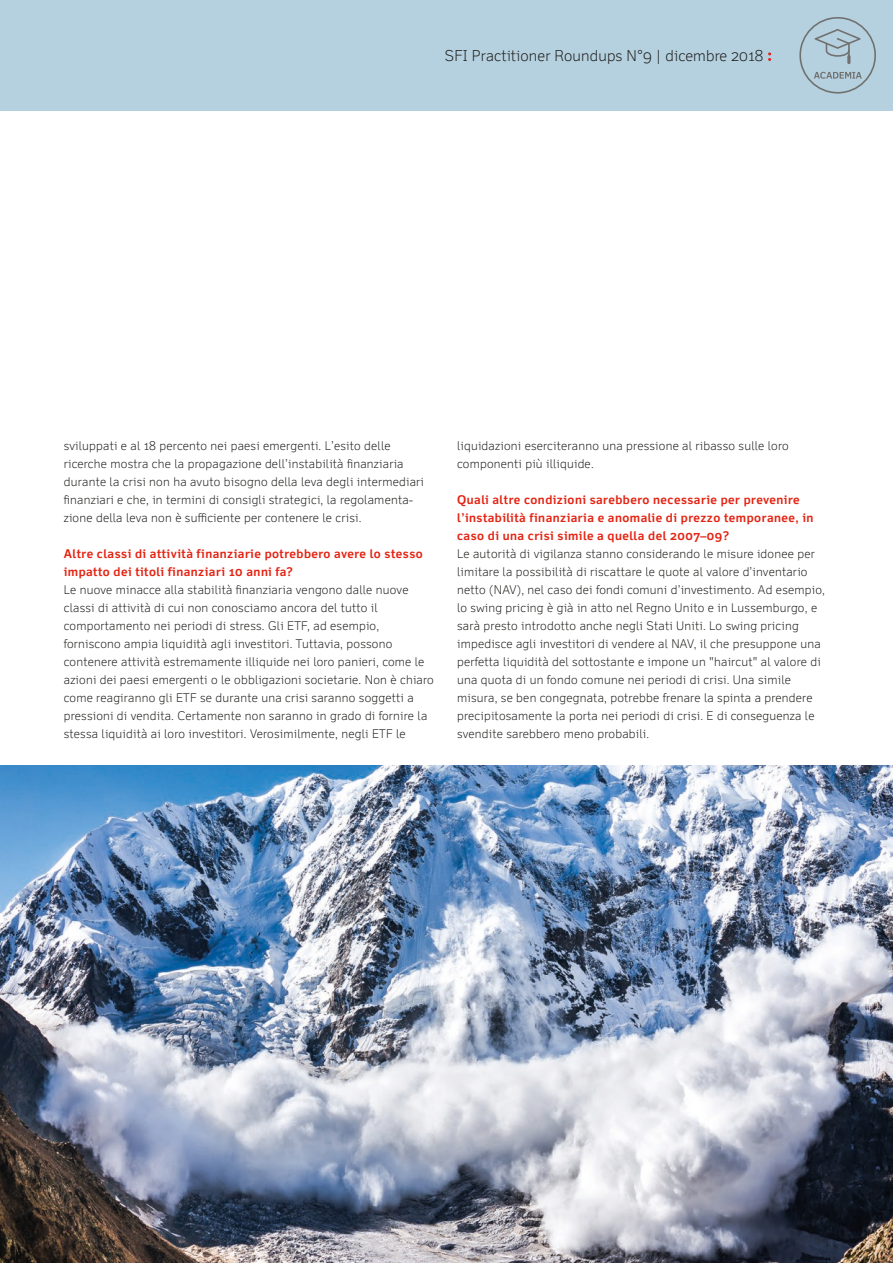
<style>
.page{position:relative;width:893px;height:1263px;background:#fff}
.page>*{position:absolute;margin:0;border:0;box-sizing:border-box;transform-origin:0 0}
.t1{font:300 15px "Felbridge Pro";letter-spacing:.01em;color:#1d1d1b}
.Copy{font:300 12px/18px "Felbridge Pro";letter-spacing:.02em;color:#1d1d1b}
.Subtitle_ohne_absatz{font:700 12px/18px "Felbridge Pro";letter-spacing:.04em;color:#e42413}
.s1{font-family:"New Baskerville Std";font-weight:400;font-size:16.5px;color:#e42413}
</style>
<div class="page">
<div style="left:0;top:0;width:893px;height:111px;background:#b5d0de"></div>
<svg style="left:768px;top:53px;width:3px;height:8px"></svg>
<svg style="left:799px;top:17px;width:77px;height:77px"></svg>
<img style="left:0;top:765px;width:893px;height:498px">
<p class="t1" style="left:445px;top:47px;width:328px">SFI Practitioner Roundups N°9 | dicembre 2018 <span class="s1">:</span></p>
<p class="Copy" style="left:64px;top:436px;width:362px">sviluppati e al 18 percento nei paesi emergenti. L’esito delle ricerche mostra che la propagazione dell’instabilità finanziaria durante la crisi non ha avuto bisogno della leva degli intermediari finanziari e che, in termini di consigli strategici, la regolamenta&shy;zione della leva non è sufficiente per contenere le crisi.</p>
<p class="Subtitle_ohne_absatz" style="left:64px;top:544px;width:360px">Altre classi di attività finanziarie potrebbero avere lo stesso impatto dei titoli finanziari 10 anni fa?</p>
<p class="Copy" style="left:64px;top:580px;width:372px">Le nuove minacce alla stabilità finanziaria vengono dalle nuove classi di attività di cui non conosciamo ancora del tutto il comportamento nei periodi di stress. Gli ETF, ad esempio, forniscono ampia liquidità agli investitori. Tuttavia, possono contenere attività estremamente illiquide nei loro panieri, come le azioni dei paesi emergenti o le obbligazioni societarie. Non è chiaro come reagiranno gli ETF se durante una crisi saranno soggetti a pressioni di vendita. Certamente non saranno in grado di fornire la stessa liquidità ai loro investitori. Verosimilmente, negli ETF le</p>
<p class="Copy" style="left:457px;top:436px;width:333px">liquidazioni eserciteranno una pressione al ribasso sulle loro componenti più illiquide.</p>
<p class="Subtitle_ohne_absatz" style="left:457px;top:490px;width:358px">Quali altre condizioni sarebbero necessarie per prevenire l’instabilità finanziaria e anomalie di prezzo temporanee, in caso di una crisi simile a quella del 2007–09?</p>
<p class="Copy" style="left:457px;top:544px;width:369px">Le autorità di vigilanza stanno considerando le misure idonee per limitare la possibilità di riscattare le quote al valore d’inventario netto (NAV), nel caso dei fondi comuni d’investimento. Ad esempio, lo swing pricing è già in atto nel Regno Unito e in Lussemburgo, e sarà presto introdotto anche negli Stati Uniti. Lo swing pricing impedisce agli investitori di vendere al NAV, il che presuppone una perfetta liquidità del sottostante e impone un "haircut" al valore di una quota di un fondo comune nei periodi di crisi. Una simile misura, se ben congegnata, potrebbe frenare la spinta a prendere precipitosamente la porta nei periodi di crisi. E di conseguenza le svendite sarebbero meno probabili.</p>
</div>
